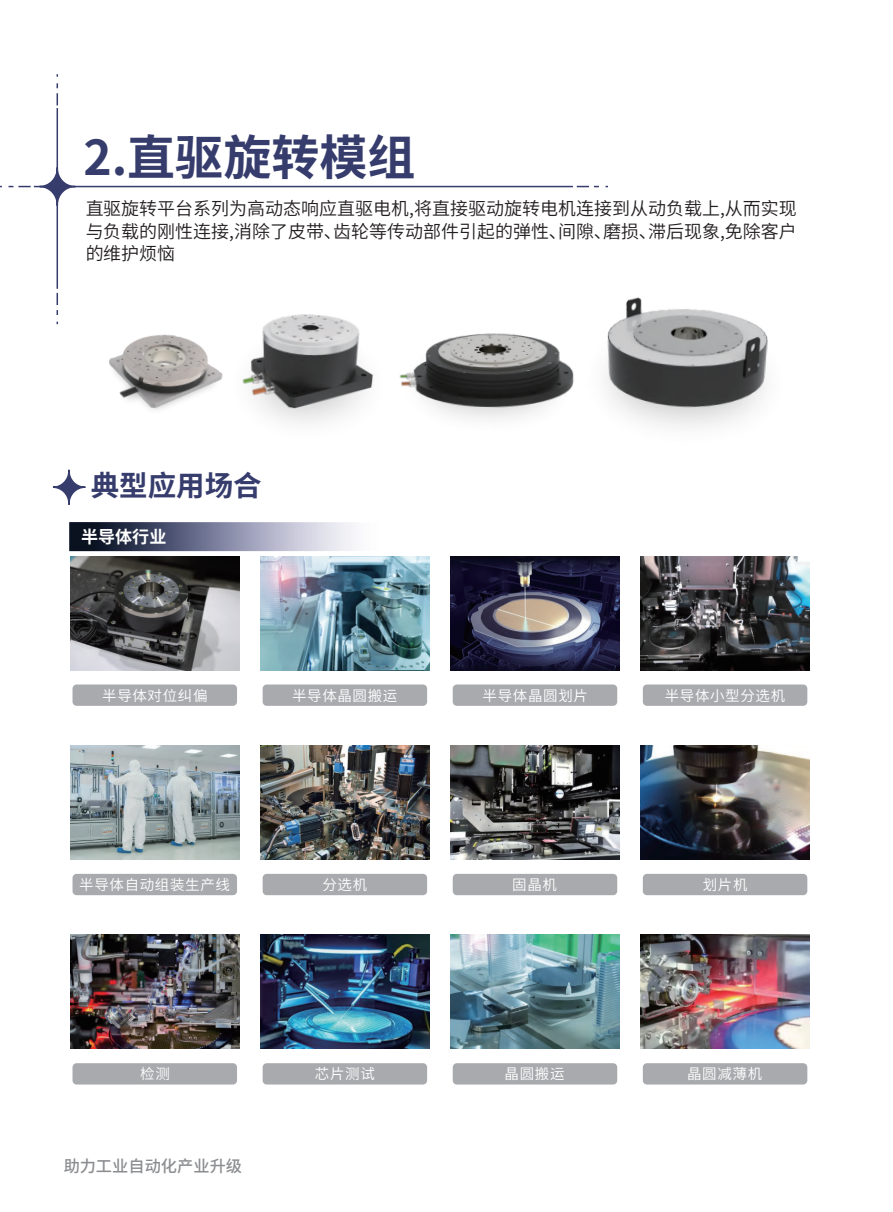
<style>
.page{position:relative;width:893px;height:1212px;background:#fff}
.page>*{position:absolute;margin:0;border:0;box-sizing:border-box;transform-origin:0 0}
.t1{font:700 48px "Source Han Sans CN";color:#363d6d}
.t2{font:700 28.5px "Source Han Sans CN";color:#363d6d}
.t3{font:18px/22.5px "Source Han Sans CN";color:#231f20;text-align:justify}
.t4{font:700 17.1px "Source Han Sans CN";color:#fff}
.t5{font:500 16.2px "Source Han Sans CN";color:#8b8d90}
.t6{font:14.55px "Source Han Sans CN";letter-spacing:.045em;color:#fff}
</style>
<div class="page">
<svg style="left:38px;top:166px;width:38px;height:41px"></svg>
<hr style="left:34px;top:186px;width:539px;height:1px;background:#363d6d">
<hr style="left:57px;top:108px;width:1px;height:181px;background:#363d6d">
<svg style="left:9px;top:186px;width:22px;height:1px"></svg>
<svg style="left:577px;top:186px;width:22px;height:1px"></svg>
<svg style="left:57px;top:83px;width:1px;height:22px"></svg>
<svg style="left:57px;top:293px;width:1px;height:22px"></svg>
<img style="left:626px;top:297px;width:142px;height:130px">
<img style="left:262px;top:314px;width:85px;height:109px">
<img style="left:347px;top:305px;width:299px;height:122px">
<img style="left:109px;top:334px;width:153px;height:76px">
<svg style="left:53px;top:469px;width:33px;height:36px"></svg>
<svg style="left:69px;top:522px;width:284px;height:29px;background:#777c91"></svg>
<div style="left:73px;top:684px;width:164px;height:22px;background:#a8aaad;border-radius:4px"></div>
<div style="left:263px;top:684px;width:164px;height:22px;background:#a8aaad;border-radius:4px"></div>
<div style="left:453px;top:684px;width:164px;height:22px;background:#a8aaad;border-radius:4px"></div>
<div style="left:643px;top:684px;width:164px;height:22px;background:#a8aaad;border-radius:4px"></div>
<img style="left:70px;top:556px;width:169px;height:114px">
<img style="left:260px;top:556px;width:169px;height:114px">
<img style="left:451px;top:556px;width:168px;height:114px">
<img style="left:641px;top:556px;width:168px;height:114px">
<div style="left:73px;top:874px;width:164px;height:21px;background:#a8aaad;border-radius:4px"></div>
<div style="left:263px;top:874px;width:164px;height:21px;background:#a8aaad;border-radius:4px"></div>
<div style="left:453px;top:874px;width:164px;height:21px;background:#a8aaad;border-radius:4px"></div>
<div style="left:643px;top:874px;width:164px;height:21px;background:#a8aaad;border-radius:4px"></div>
<img style="left:70px;top:745px;width:169px;height:114px">
<img style="left:260px;top:745px;width:169px;height:114px">
<img style="left:451px;top:745px;width:168px;height:114px">
<img style="left:641px;top:745px;width:168px;height:114px">
<div style="left:73px;top:1063px;width:164px;height:21px;background:#a8aaad;border-radius:4px"></div>
<div style="left:263px;top:1063px;width:164px;height:21px;background:#a8aaad;border-radius:4px"></div>
<div style="left:453px;top:1063px;width:164px;height:21px;background:#a8aaad;border-radius:4px"></div>
<img style="left:70px;top:935px;width:169px;height:114px">
<img style="left:260px;top:935px;width:169px;height:114px">
<img style="left:451px;top:935px;width:168px;height:114px">
<div style="left:643px;top:1063px;width:164px;height:21px;background:#a8aaad;border-radius:4px"></div>
<img style="left:641px;top:935px;width:168px;height:114px">
<h1 class="t1" style="left:83px;top:130px;width:333px">2.直驱旋转模组</h1>
<p class="t3" style="left:85px;top:198px;width:713px">直驱旋转平台系列为高动态响应直驱电机,将直接驱动旋转电机连接到从动负载上,从而实现与负载的刚性连接,消除了皮带、齿轮等传动部件引起的弹性、间隙、磨损、滞后现象,免除客户的维护烦恼</p>
<h2 class="t2" style="left:91px;top:470px;width:172px">典型应用场合</h2>
<p class="t4" style="left:81px;top:527px;width:87px">半导体行业</p>
<p class="t6" style="left:102px;top:687px;width:107px">半导体对位纠偏</p>
<p class="t6" style="left:292px;top:687px;width:107px">半导体晶圆搬运</p>
<p class="t6" style="left:483px;top:687px;width:107px">半导体晶圆划片</p>
<p class="t6" style="left:665px;top:687px;width:122px">半导体小型分选机</p>
<p class="t6" style="left:79px;top:876px;width:152px">半导体自动组装生产线</p>
<p class="t6" style="left:322px;top:876px;width:46px">分选机</p>
<p class="t6" style="left:512px;top:876px;width:46px">固晶机</p>
<p class="t6" style="left:703px;top:876px;width:46px">划片机</p>
<p class="t6" style="left:140px;top:1066px;width:31px">检测</p>
<p class="t6" style="left:315px;top:1066px;width:61px">芯片测试</p>
<p class="t6" style="left:505px;top:1066px;width:61px">晶圆搬运</p>
<p class="t6" style="left:687px;top:1066px;width:77px">晶圆减薄机</p>
<p class="t5" style="left:63px;top:1157px;width:180px">助力工业自动化产业升级</p>
</div>
